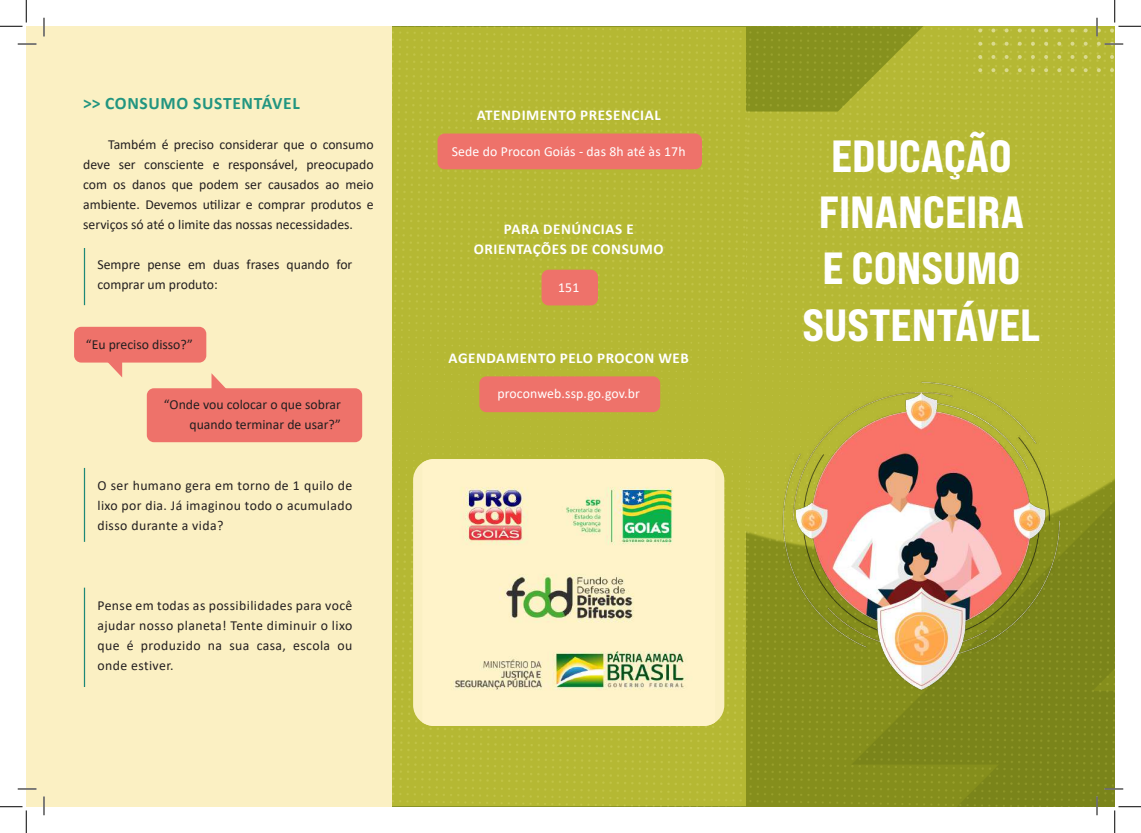
<style>
.page{position:relative;width:1141px;height:833px;background:#fff}
.page>*{position:absolute;margin:0;border:0;box-sizing:border-box;transform-origin:0 0}
.t1{font:45px/56.2px "Bebas Neue Pro Exp Eb";color:#fff;text-align:center}
.t2{font:700 17.5px "Calibri";letter-spacing:.04em;color:#229580}
.t3{font:700 15px/20px "Calibri";letter-spacing:.04em;color:#fff;text-align:center}
.t4{font:13.75px/20px "Calibri";color:#231f20;text-align:justify}
.t5{font:13.75px "Calibri";letter-spacing:.01em;color:#fff}
</style>
<div class="page">
<img style="left:391px;top:26px;width:723px;height:780px">
<div style="left:26px;top:26px;width:365px;height:780px;background:#fbf0c3"></div>
<div style="left:479px;top:376px;width:181px;height:36px;background:#ee726a;border-radius:7px"></div>
<div style="left:437px;top:133px;width:265px;height:36px;background:#ee726a;border-radius:7px"></div>
<div style="left:74px;top:326px;width:132px;height:36px;background:#ee726a;border-radius:7px"></div>
<div style="left:147px;top:388px;width:215px;height:54px;background:#ee726a;border-radius:7px"></div>
<div style="left:541px;top:269px;width:57px;height:36px;background:#ee726a;border-radius:7px"></div>
<img style="left:770px;top:377px;width:302px;height:316px">
<svg style="left:107px;top:362px;width:15px;height:15px"></svg>
<svg style="left:211px;top:373px;width:15px;height:16px"></svg>
<hr style="left:84px;top:248px;width:1px;height:57px;background:#1d8877">
<hr style="left:84px;top:467px;width:1px;height:74px;background:#1d8877">
<hr style="left:84px;top:587px;width:1px;height:99px;background:#1d8877">
<div style="left:413px;top:459px;width:311px;height:266px;background:#fbf0c3;border-radius:21px"></div>
<img style="left:422px;top:459px;width:293px;height:266px">
<svg style="left:18px;top:43px;width:18px;height:2px"></svg>
<svg style="left:1104px;top:43px;width:19px;height:2px"></svg>
<svg style="left:18px;top:788px;width:18px;height:1px"></svg>
<svg style="left:1104px;top:787px;width:19px;height:2px"></svg>
<svg style="left:43px;top:18px;width:2px;height:18px"></svg>
<svg style="left:43px;top:796px;width:2px;height:18px"></svg>
<svg style="left:1096px;top:18px;width:1px;height:18px"></svg>
<svg style="left:1096px;top:796px;width:1px;height:18px"></svg>
<svg style="left:0;top:0;width:27px;height:27px"></svg>
<svg style="left:0;top:806px;width:27px;height:26px"></svg>
<svg style="left:1114px;top:0;width:26px;height:27px"></svg>
<svg style="left:1114px;top:806px;width:26px;height:26px"></svg>
<p class="t2" style="left:83px;top:91px;width:218px">&gt;&gt; CONSUMO SUSTENTÁVEL</p>
<p class="t4" style="left:83px;top:134px;width:292px;text-indent:25px">Também é preciso considerar que o consumo deve ser consciente e responsável, preocupado com os danos que podem ser causados ao meio ambiente. Devemos utilizar e comprar produtos e serviços só até o limite das nossas necessidades.</p>
<p class="t4" style="left:97px;top:254px;width:256px">Sempre pense em duas frases quando for comprar um produto:</p>
<p class="t4" style="left:86px;top:334px;width:108px">“Eu preciso disso?”</p>
<p class="t4" style="left:164px;top:394px;width:178px;text-align:right">“Onde vou colocar o que sobrar quando terminar de usar?”</p>
<p class="t4" style="left:97px;top:474px;width:256px">O ser humano gera em torno de 1 quilo de lixo por dia. Já imaginou todo o acumulado disso durante a vida?</p>
<p class="t4" style="left:97px;top:594px;width:256px">Pense em todas as possibilidades para você ajudar nosso planeta! Tente diminuir o lixo que é produzido na sua casa, escola ou onde estiver.</p>
<p class="t3" style="left:476px;top:105px;width:185px">ATENDIMENTO PRESENCIAL</p>
<p class="t5" style="left:452px;top:141px;width:235px">Sede do Procon Goiás - das 8h até às 17h</p>
<p class="t3" style="left:473px;top:219px;width:191px">PARA DENÚNCIAS E<br>ORIENTAÇÕES DE CONSUMO</p>
<p class="t5" style="left:558px;top:277px;width:23px">151</p>
<p class="t3" style="left:448px;top:347px;width:242px">AGENDAMENTO PELO PROCON WEB</p>
<p class="t5" style="left:497px;top:384px;width:144px">proconweb.ssp.go.gov.br</p>
<h1 class="t1" style="left:802px;top:127px;width:239px">EDUCAÇÃO<br>FINANCEIRA<br>E CONSUMO<br>SUSTENTÁVEL</h1>
</div>
